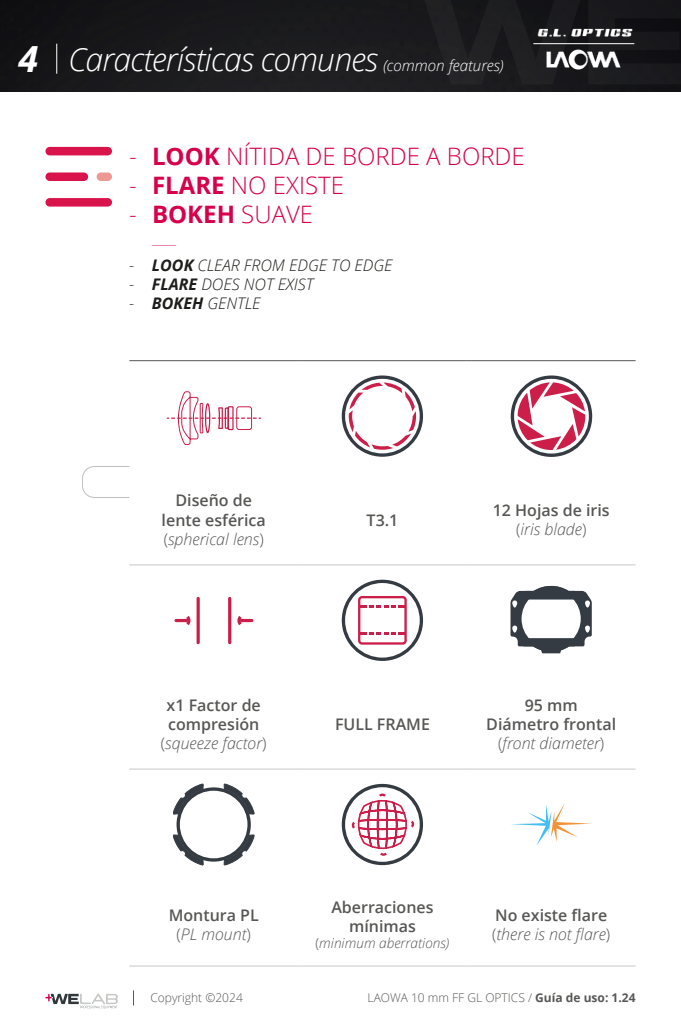
<style>
.page{position:relative;width:681px;height:1021px;background:#fff}
.page>*{position:absolute;margin:0;border:0;box-sizing:border-box;transform-origin:0 0}
.t1{font:italic 700 36px "Open Sans";color:#fff}
.t2{font:italic 300 32px "Open Sans";letter-spacing:-.025em;color:#fff}
.t3{font:300 24px "Open Sans";color:#d7004b}
.t4{font:100 24px "Montserrat";color:#d7004b}
.t5{font:600 16px/19.2px "Open Sans";color:#575756;text-align:center}
.t6{font:italic 300 16px "Open Sans";color:#1d1d1b}
.t7{font:italic 300 16px/19.2px "Open Sans";color:#575756}
.t8{font:italic 300 13.6px "Open Sans";color:#575756}
.t9{font:300 12px "Open Sans";color:#575756}
.s1{font-size:15.2px}
.s2{font-weight:700}
.s3{font-style:normal}
.s4{font-weight:300}
.s5{font-weight:300;font-style:italic}
.s6{font-weight:600;font-style:normal}
</style>
<div class="page">
<img style="left:0;top:0;width:680px;height:91px">
<hr style="left:56px;top:44px;width:1px;height:30px;background:#fff">
<svg style="left:133px;top:990px;width:1px;height:15px"></svg>
<svg style="left:45px;top:993px;width:73px;height:15px"></svg>
<img style="left:523px;top:21px;width:120px;height:23px">
<img style="left:543px;top:46px;width:80px;height:26px">
<hr style="left:533px;top:43px;width:101px;height:1px;background:#fff">
<div style="left:45px;top:147px;width:67px;height:8px;background:#d9144d;border-radius:4px"></div>
<div style="left:45px;top:172px;width:43px;height:9px;background:#d9144d;border-radius:4px"></div>
<div style="left:97px;top:172px;width:15px;height:9px;background:#ed9993;border-radius:4px"></div>
<div style="left:45px;top:198px;width:67px;height:8px;background:#d9144d;border-radius:4px"></div>
<svg style="left:129px;top:361px;width:506px;height:505px"></svg>
<hr style="left:129px;top:360px;width:169px;height:1px;background:#575756">
<hr style="left:298px;top:360px;width:168px;height:1px;background:#575756">
<hr style="left:466px;top:360px;width:169px;height:1px;background:#575756">
<hr style="left:129px;top:564px;width:169px;height:1px;background:#c7c7c6">
<hr style="left:298px;top:564px;width:168px;height:1px;background:#c7c7c6">
<hr style="left:466px;top:564px;width:169px;height:1px;background:#c7c7c6">
<hr style="left:129px;top:768px;width:169px;height:1px;background:#c7c7c6">
<hr style="left:298px;top:768px;width:168px;height:1px;background:#c7c7c6">
<hr style="left:466px;top:768px;width:169px;height:1px;background:#c7c7c6">
<hr style="left:129px;top:965px;width:169px;height:1px;background:#c7c7c6">
<hr style="left:298px;top:965px;width:168px;height:1px;background:#c7c7c6">
<hr style="left:466px;top:965px;width:169px;height:1px;background:#c7c7c6">
<svg style="left:167px;top:391px;width:93px;height:58px"></svg>
<svg style="left:341px;top:375px;width:82px;height:82px"></svg>
<svg style="left:510px;top:375px;width:82px;height:82px"></svg>
<svg style="left:196px;top:598px;width:4px;height:44px"></svg>
<hr style="left:228px;top:598px;width:3px;height:44px;background:#cb1f4a">
<svg style="left:176px;top:612px;width:13px;height:16px"></svg>
<svg style="left:238px;top:612px;width:14px;height:16px"></svg>
<svg style="left:341px;top:579px;width:82px;height:82px"></svg>
<svg style="left:510px;top:586px;width:81px;height:67px"></svg>
<svg style="left:173px;top:783px;width:81px;height:82px"></svg>
<svg style="left:341px;top:783px;width:82px;height:82px"></svg>
<svg style="left:510px;top:802px;width:81px;height:43px"></svg>
<h1 class="t1" style="left:18px;top:33px;width:21px">4</h1>
<h2 class="t2" style="left:68px;top:38px;width:437px">Características comunes <span class="s1">(common features)</span></h2>
<h3 class="t3" style="left:129px;top:140px;width:397px">- <span class="s2">LOOK</span> NÍTIDA DE BORDE A BORDE</h3>
<h3 class="t3" style="left:129px;top:169px;width:216px">- <span class="s2">FLARE</span> NO EXISTE</h3>
<h3 class="t3" style="left:129px;top:198px;width:185px">- <span class="s2">BOKEH</span> SUAVE</h3>
<h3 class="t4" style="left:152px;top:228px;width:25px">—</h3>
<p class="t6" style="left:129px;top:254px;width:265px"><span class="s3">-</span> <span class="s2">LOOK</span> CLEAR FROM EDGE TO EDGE</p>
<p class="t6" style="left:129px;top:273px;width:186px"><span class="s3">-</span> <span class="s2">FLARE</span> DOES NOT EXIST</p>
<p class="t6" style="left:129px;top:292px;width:133px"><span class="s3">-</span> <span class="s2">BOKEH</span> GENTLE</p>
<p class="t5" style="left:161px;top:490px;width:106px">Diseño de lente esférica <span class="s4">(</span><span class="s5">spherical lens</span><span class="s4">)</span></p>
<p class="t5" style="left:161px;top:695px;width:107px">x1 Factor de compresión <span class="s4">(</span><span class="s5">squeeze factor</span><span class="s4">)</span></p>
<p class="t5" style="left:366px;top:510px;width:33px">T3.1</p>
<p class="t5" style="left:492px;top:500px;width:118px">12 Hojas de iris <span class="s4">(</span><span class="s5">iris blade</span><span class="s4">)</span></p>
<p class="t5" style="left:335px;top:714px;width:96px">FULL FRAME</p>
<p class="t5" style="left:486px;top:695px;width:131px">95 mm<br>Diámetro frontal <span class="s4">(</span><span class="s5">front diameter</span><span class="s4">)</span></p>
<p class="t5" style="left:169px;top:905px;width:91px">Montura PL <span class="s4">(</span><span class="s5">PL mount</span><span class="s4">)</span></p>
<p class="t5" style="left:331px;top:896px;width:104px">Aberraciones mínimas</p>
<p class="t8" style="left:315px;top:933px;width:135px"><span class="s3">(</span>minimum aberrations)</p>
<p class="t7" style="left:492px;top:904px;width:120px"><span class="s6">No existe flare </span><span class="s3">(</span>there is not flare<span class="s3">)</span></p>
<p class="t9" style="left:150px;top:989px;width:94px">Copyright ©2024</p>
<p class="t9" style="left:367px;top:989px;width:269px">LAOWA 10 mm FF GL OPTICS / <span class="s2">Guía de uso: 1.24</span></p>
</div>
